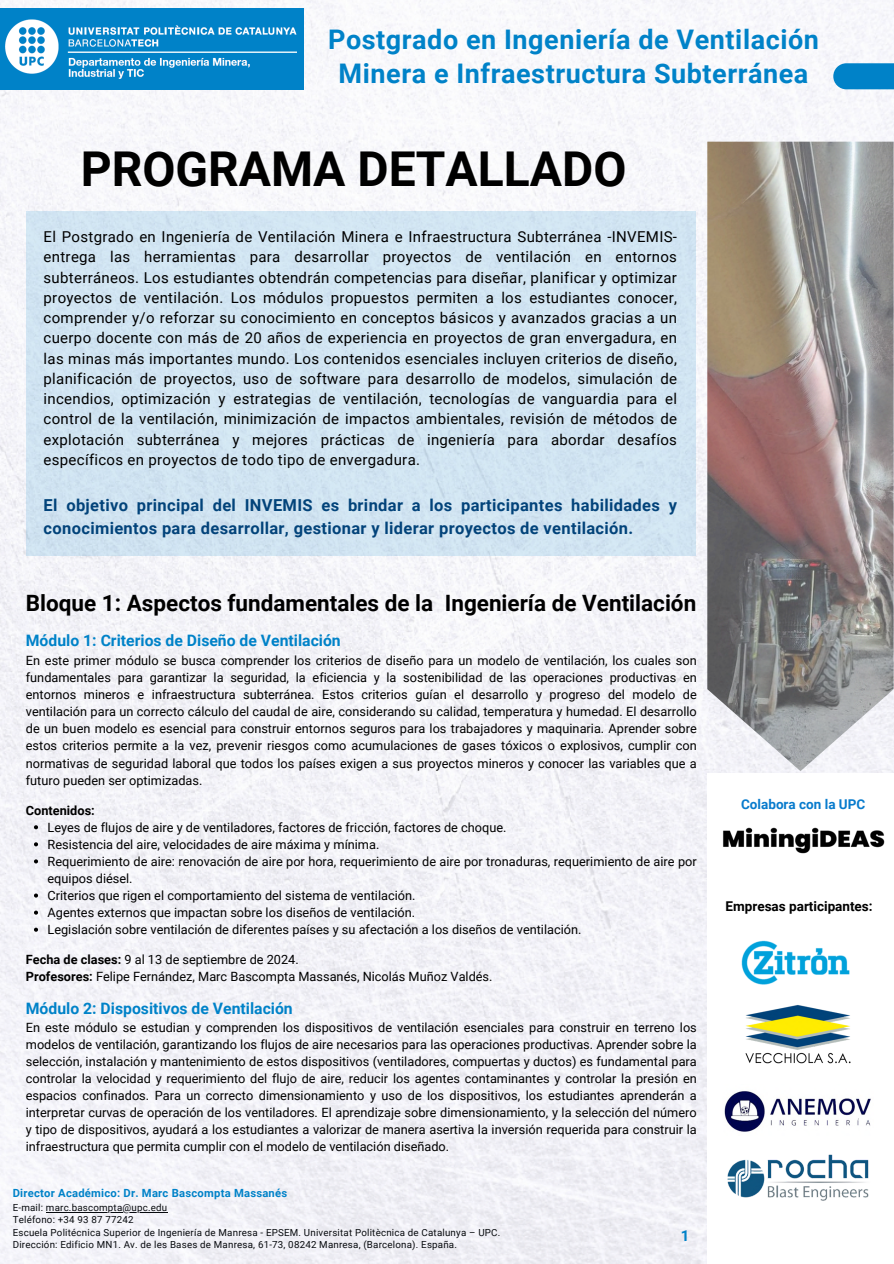
<style>
.page{position:relative;width:894px;height:1264px;background:#fff}
.page>*{position:absolute;margin:0;border:0;box-sizing:border-box;transform-origin:0 0}
.t1{font:700 48px "Roboto";color:#000}
.t2{font:700 27px/33.8px "Roboto";letter-spacing:.02em;color:#0082c8;text-align:center}
.t3{font:700 22.5px "Roboto";color:#000}
.t4{font:700 16.5px/22.5px "Roboto";letter-spacing:.02em;color:#02437a}
.t5{font:700 15.75px "Roboto";color:#0082c8}
.t6{font:15px/20.2px "Roboto";letter-spacing:.02em;color:#000;text-align:justify}
.t7{font:700 15px "Roboto";color:#0082c8}
.t8{font:700 13.5px "Roboto";color:#000}
.t9{font:700 13.5px "Roboto";color:#087bcd}
.t10{font:12.75px/17.1px "Roboto";color:#000;text-align:justify}
.t11{font:700 12.75px "Roboto";color:#000}
.t12{font:700 11.25px "Roboto";letter-spacing:.02em;color:#0082c8}
.t13{font:9.75px "Roboto";letter-spacing:.02em;color:#070a0e}
.s1{font-weight:700}
</style>
<div class="page">
<img style="left:0;top:0;width:893px;height:1263px">
<div style="left:707px;top:773px;width:186px;height:490px;background:#fff"></div>
<img style="left:741px;top:940px;width:109px;height:45px">
<img style="left:745px;top:1005px;width:106px;height:59px">
<img style="left:724px;top:1091px;width:147px;height:41px">
<img style="left:727px;top:1154px;width:142px;height:47px">
<img style="left:0;top:9px;width:303px;height:81px">
<svg style="left:833px;top:63px;width:60px;height:26px;background:#0e89cb"></svg>
<img style="left:723px;top:827px;width:161px;height:27px">
<img style="left:707px;top:142px;width:186px;height:629px">
<div style="left:26px;top:211px;width:669px;height:345px;background:#d1e4f2"></div>
<hr style="left:46px;top:1211px;width:121px;height:1px;background:#070a0e">
<svg style="left:34px;top:825px;width:4px;height:4px"></svg>
<svg style="left:34px;top:842px;width:4px;height:4px"></svg>
<svg style="left:34px;top:859px;width:4px;height:4px"></svg>
<svg style="left:34px;top:893px;width:4px;height:4px"></svg>
<svg style="left:34px;top:910px;width:4px;height:4px"></svg>
<svg style="left:34px;top:927px;width:4px;height:4px"></svg>
<h4 class="t2" style="left:328px;top:23px;width:492px">Postgrado en Ingeniería de Ventilación<br>Minera e Infraestructura Subterránea</h4>
<p class="t1" style="left:81px;top:141px;width:547px">PROGRAMA DETALLADO</p>
<p class="t6" style="left:44px;top:227px;width:634px">El Postgrado en Ingeniería de Ventilación Minera e Infraestructura Subterránea -INVEMIS&shy;entrega las herramientas para desarrollar proyectos de ventilación en entornos subterráneos. Los estudiantes obtendrán competencias para diseñar, planificar y optimizar proyectos de ventilación. Los módulos propuestos permiten a los estudiantes conocer, comprender y/o reforzar su conocimiento en conceptos básicos y avanzados gracias a un cuerpo docente con más de 20 años de experiencia en proyectos de gran envergadura, en las minas más importantes mundo. Los contenidos esenciales incluyen criterios de diseño, planificación de proyectos, uso de software para desarrollo de modelos, simulación de incendios, optimización y estrategias de ventilación, tecnologías de vanguardia para el control de la ventilación, minimización de impactos ambientales, revisión de métodos de explotación subterránea y mejores prácticas de ingeniería para abordar desafíos específicos en proyectos de todo tipo de envergadura.</p>
<p class="t4" style="left:44px;top:494px;width:634px">El objetivo principal del INVEMIS es brindar a los participantes habilidades y conocimientos para desarrollar, gestionar y liderar proyectos de ventilación.</p>
<p class="t3" style="left:26px;top:590px;width:671px">Bloque 1: Aspectos fundamentales de la Ingeniería de Ventilación</p>
<p class="t5" style="left:26px;top:631px;width:316px">Módulo 1: Criterios de Diseño de Ventilación</p>
<p class="t10" style="left:26px;top:652px;width:672px">En este primer módulo se busca comprender los criterios de diseño para un modelo de ventilación, los cuales son fundamentales para garantizar la seguridad, la eficiencia y la sostenibilidad de las operaciones productivas en entornos mineros e infraestructura subterránea. Estos criterios guían el desarrollo y progreso del modelo de ventilación para un correcto cálculo del caudal de aire, considerando su calidad, temperatura y humedad. El desarrollo de un buen modelo es esencial para construir entornos seguros para los trabajadores y maquinaria. Aprender sobre estos criterios permite a la vez, prevenir riesgos como acumulaciones de gases tóxicos o explosivos, cumplir con normativas de seguridad laboral que todos los países exigen a sus proyectos mineros y conocer las variables que a futuro pueden ser optimizadas.</p>
<p class="t11" style="left:26px;top:802px;width:70px">Contenidos:</p>
<p class="t10" style="left:47px;top:818px;width:460px">Leyes de flujos de aire y de ventiladores, factores de fricción, factores de choque.</p>
<p class="t10" style="left:47px;top:836px;width:333px">Resistencia del aire, velocidades de aire máxima y mínima.</p>
<p class="t10" style="left:47px;top:853px;width:650px">Requerimiento de aire: renovación de aire por hora, requerimiento de aire por tronaduras, requerimiento de aire por equipos diésel.</p>
<h6 class="t10" style="left:47px;top:887px;width:369px">Criterios que rigen el comportamiento del sistema de ventilación.</h6>
<p class="t10" style="left:47px;top:904px;width:369px">Agentes externos que impactan sobre los diseños de ventilación.</p>
<h6 class="t10" style="left:47px;top:921px;width:535px">Legislación sobre ventilación de diferentes países y su afectación a los diseños de ventilación.</h6>
<p class="t10" style="left:26px;top:951px;width:274px"><span class="s1">Fecha de clases:</span> 9 al 13 de septiembre de 2024.</p>
<p class="t10" style="left:26px;top:968px;width:468px"><span class="s1">Profesores:</span> Felipe Fernández, Marc Bascompta Massanés, Nicolás Muñoz Valdés.</p>
<p class="t5" style="left:26px;top:999px;width:268px">Módulo 2: Dispositivos de Ventilación</p>
<p class="t10" style="left:26px;top:1019px;width:672px">En este módulo se estudian y comprenden los dispositivos de ventilación esenciales para construir en terreno los modelos de ventilación, garantizando los flujos de aire necesarios para las operaciones productivas. Aprender sobre la selección, instalación y mantenimiento de estos dispositivos (ventiladores, compuertas y ductos) es fundamental para controlar la velocidad y requerimiento del flujo de aire, reducir los agentes contaminantes y controlar la presión en espacios confinados. Para un correcto dimensionamiento y uso de los dispositivos, los estudiantes aprenderán a interpretar curvas de operación de los ventiladores. El aprendizaje sobre dimensionamiento, y la selección del número y tipo de dispositivos, ayudará a los estudiantes a valorizar de manera asertiva la inversión requerida para construir la infraestructura que permita cumplir con el modelo de ventilación diseñado.</p>
<p class="t12" style="left:13px;top:1186px;width:276px">Director Académico: Dr. Marc Bascompta Massanés</p>
<p class="t13" style="left:13px;top:1202px;width:156px">E-mail: marc.bascompta@upc.edu</p>
<h6 class="t13" style="left:13px;top:1214px;width:122px">Teléfono: +34 93 87 77242</h6>
<p class="t13" style="left:13px;top:1226px;width:489px">Escuela Politécnica Superior de Ingeniería de Manresa - EPSEM. Universitat Politècnica de Catalunya – UPC.</p>
<p class="t13" style="left:13px;top:1238px;width:445px">Dirección: Edificio MN1. Av. de les Bases de Manresa, 61-73, 08242 Manresa, (Barcelona). España.</p>
<p class="t7" style="left:680px;top:1226px;width:10px">1</p>
<p class="t9" style="left:741px;top:796px;width:126px">Colabora con la UPC</p>
<p class="t8" style="left:725px;top:898px;width:148px">Empresas participantes:</p>
</div>
